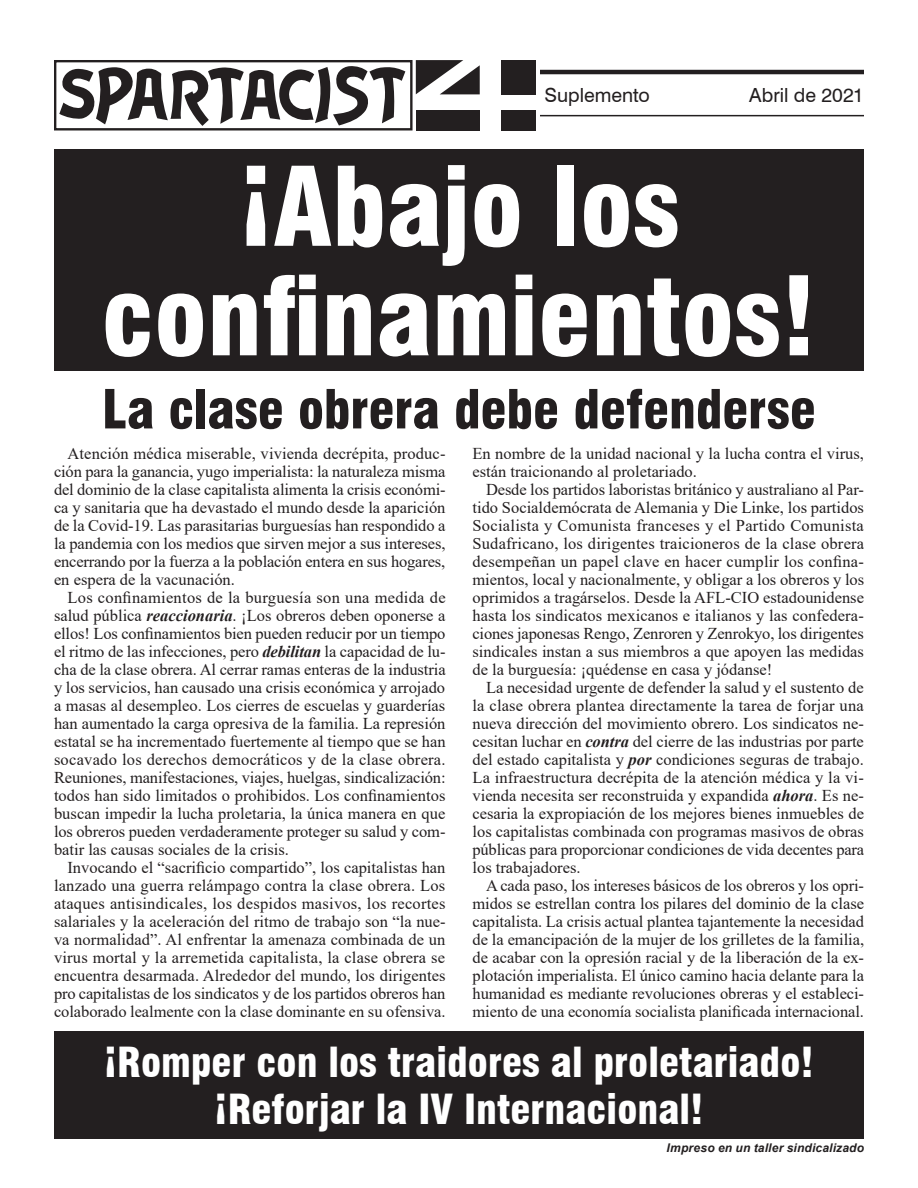
<style>
.page{position:relative;width:918px;height:1188px;background:#fff}
.page>*{position:absolute;margin:0;border:0;box-sizing:border-box;transform-origin:0 0}
.EspartacoNormal{font:900 condensed 106.5px/109.5px "Swiss 721 BT";color:#fff;text-align:center}
.Headline{font:900 condensed 52.5px "Swiss 721 BT";letter-spacing:-.005em;color:#231f20}
.EspartacoNormal-2{font:900 condensed 40.5px/46.5px "Swiss 721 BT";color:#fff;text-align:center}
.t1{font:19.5px "Swiss 721 BT";color:#231f20}
.EspartacoNormal-3{font:16.5px/18px "Times New Roman";color:#231f20;text-align:justify}
.t2{font:italic 700 12px "Arial";letter-spacing:.015em;color:#231f20}
.s1{font-weight:700;font-style:italic}
</style>
<div class="page">
<hr style="left:54px;top:70px;width:810px;height:4px;background:#231f20">
<hr style="left:54px;top:115px;width:810px;height:1px;background:#231f20">
<div style="left:54px;top:60px;width:486px;height:70px;background:#fff"></div>
<svg style="left:59px;top:66px;width:346px;height:60px"></svg>
<div style="left:501px;top:60px;width:35px;height:34px;background:#231f20"></div>
<div style="left:501px;top:110px;width:35px;height:20px;background:#231f20"></div>
<div style="left:416px;top:110px;width:64px;height:20px;background:#231f20"></div>
<svg style="left:416px;top:60px;width:64px;height:34px"></svg>
<div style="left:54px;top:60px;width:359px;height:70px;border:2px solid #231f20"></div>
<div style="left:54px;top:149px;width:810px;height:222px;background:#231f20"></div>
<div style="left:54px;top:1031px;width:810px;height:107px;background:#231f20"></div>
<p class="t1" style="left:544px;top:83px;width:107px">Suplemento</p>
<p class="t1" style="left:749px;top:83px;width:116px">Abril de 2021</p>
<p class="EspartacoNormal" style="left:102px;top:152px;width:716px">¡Abajo los confinamientos!</p>
<p class="Headline" style="left:102px;top:378px;width:716px">La clase obrera debe defenderse</p>
<p class="EspartacoNormal-3" style="left:54px;top:444px;width:393px;text-indent:14px">Atención médica miserable, vivienda decrépita, produc&shy;ción para la ganancia, yugo imperialista: la naturaleza misma del dominio de la clase capitalista alimenta la crisis económi&shy;ca y sanitaria que ha devastado el mundo desde la aparición de la Covid-19. Las parasitarias burguesías han respondido a la pandemia con los medios que sirven mejor a sus intereses, encerrando por la fuerza a la población entera en sus hogares, en espera de la vacunación.</p>
<p class="EspartacoNormal-3" style="left:54px;top:588px;width:393px;text-indent:14px">Los confinamientos de la burguesía son una medida de salud pública <span class="s1">reaccionaria</span>. ¡Los obreros deben oponerse a ellos! Los confinamientos bien pueden reducir por un tiempo el ritmo de las infecciones, pero <span class="s1">debilitan</span> la capacidad de lu&shy;cha de la clase obrera. Al cerrar ramas enteras de la industria y los servicios, han causado una crisis económica y arrojado a masas al desempleo. Los cierres de escuelas y guarderías han aumentado la carga opresiva de la familia. La represión estatal se ha incrementado fuertemente al tiempo que se han socavado los derechos democráticos y de la clase obrera.<br>Reuniones, manifestaciones, viajes, huelgas, sindicalización: todos han sido limitados o prohibidos. Los confinamientos buscan impedir la lucha proletaria, la única manera en que los obreros pueden verdaderamente proteger su salud y com&shy;batir las causas sociales de la crisis.</p>
<p class="EspartacoNormal-3" style="left:54px;top:858px;width:393px;text-indent:14px">Invocando el “sacrificio compartido”, los capitalistas han lanzado una guerra relámpago contra la clase obrera. Los ataques antisindicales, los despidos masivos, los recortes salariales y la aceleración del ritmo de trabajo son “la nue&shy;va normalidad”. Al enfrentar la amenaza combinada de un virus mortal y la arremetida capitalista, la clase obrera se encuentra desarmada. Alrededor del mundo, los dirigentes pro capitalistas de los sindicatos y de los partidos obreros han colaborado lealmente con la clase dominante en su ofensiva.</p>
<p class="EspartacoNormal-3" style="left:472px;top:444px;width:393px">En nombre de la unidad nacional y la lucha contra el virus, están traicionando al proletariado.</p>
<p class="EspartacoNormal-3" style="left:472px;top:480px;width:393px;text-indent:14px">Desde los partidos laboristas británico y australiano al Par&shy;tido Socialdemócrata de Alemania y Die Linke, los partidos Socialista y Comunista franceses y el Partido Comunista Sudafricano, los dirigentes traicioneros de la clase obrera desempeñan un papel clave en hacer cumplir los confina&shy;mientos, local y nacionalmente, y obligar a los obreros y los oprimidos a tragárselos. Desde la AFL-CIO estadounidense hasta los sindicatos mexicanos e italianos y las confedera&shy;ciones japonesas Rengo, Zenroren y Zenrokyo, los dirigentes sindicales instan a sus miembros a que apoyen las medidas de la burguesía: ¡quédense en casa y jódanse!</p>
<p class="EspartacoNormal-3" style="left:472px;top:678px;width:393px;text-indent:14px">La necesidad urgente de defender la salud y el sustento de la clase obrera plantea directamente la tarea de forjar una nueva dirección del movimiento obrero. Los sindicatos ne&shy;cesitan luchar en <span class="s1">contra</span> del cierre de las industrias por parte del estado capitalista y <span class="s1">por</span> condiciones seguras de trabajo.<br>La infraestructura decrépita de la atención médica y la vi&shy;vienda necesita ser reconstruida y expandida <span class="s1">ahora</span>. Es ne&shy;cesaria la expropiación de los mejores bienes inmuebles de los capitalistas combinada con programas masivos de obras públicas para proporcionar condiciones de vida decentes para los trabajadores.</p>
<p class="EspartacoNormal-3" style="left:472px;top:876px;width:393px;text-indent:14px">A cada paso, los intereses básicos de los obreros y los opri&shy;midos se estrellan contra los pilares del dominio de la clase capitalista. La crisis actual plantea tajantemente la necesidad de la emancipación de la mujer de los grilletes de la familia, de acabar con la opresión racial y de la liberación de la ex&shy;plotación imperialista. El único camino hacia delante para la humanidad es mediante revoluciones obreras y el estableci&shy;miento de una economía socialista planificada internacional.</p>
<p class="EspartacoNormal-2" style="left:104px;top:1039px;width:712px">¡Romper con los traidores al proletariado! ¡Reforjar la IV Internacional!</p>
<p class="t2" style="left:667px;top:1140px;width:199px">Impreso en un taller sindicalizado</p>
</div>
